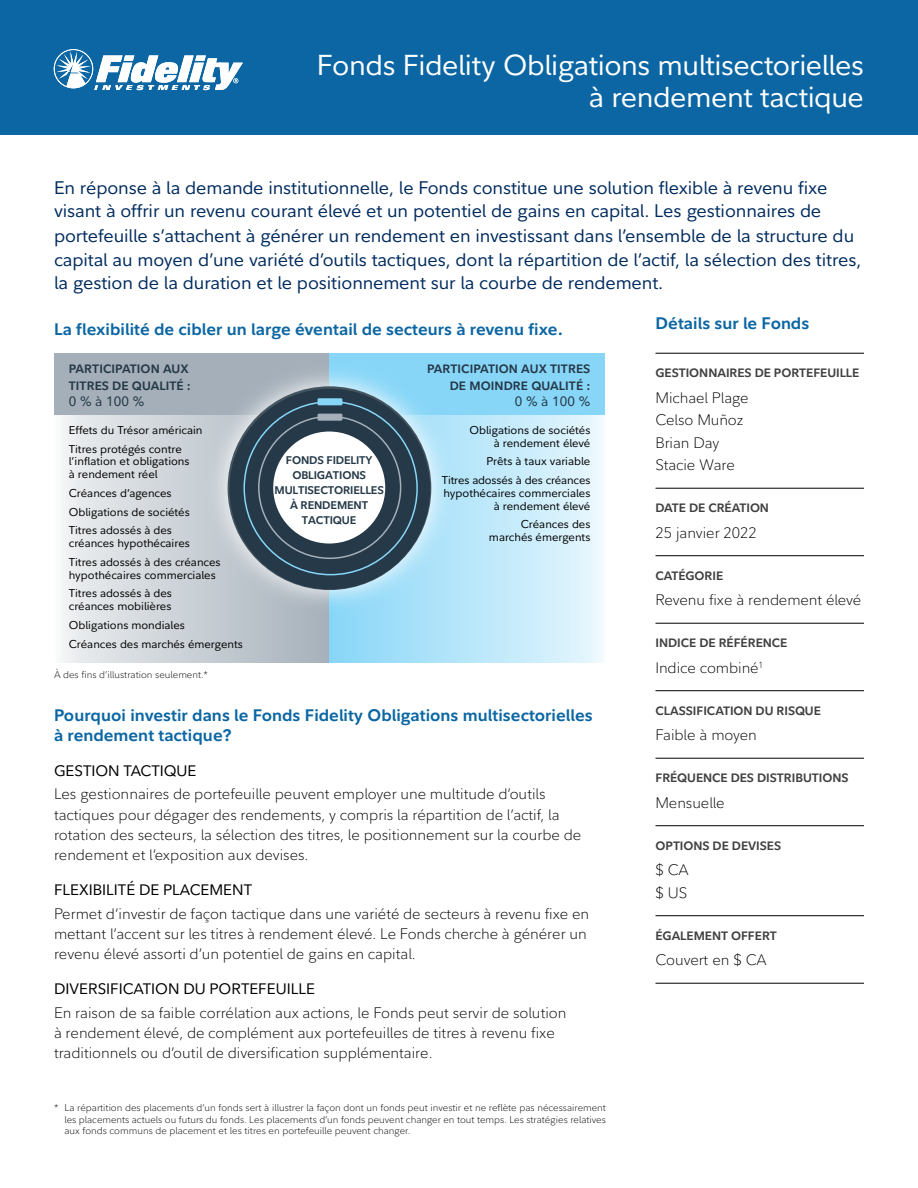
<style>
.page{position:relative;width:918px;height:1188px;background:#fff}
.page>*{position:absolute;margin:0;border:0;box-sizing:border-box;transform-origin:0 0}
.t1{font:28.5px/31.5px "Fidelity Sans";letter-spacing:-.015em;color:#fff;text-align:right}
.t2{font:18px/24px "Fidelity Sans";letter-spacing:-.005em;color:#002b5f}
.t3{font:700 16.5px/20.2px "Fidelity Sans";letter-spacing:.005em;color:#0b66a3}
.t4{font:300 15px/20.2px "Fidelity Sans";color:#000}
.t5{font:15px "Fidelity Sans";color:#000}
.t6{font:13.5px "Fidelity Sans";letter-spacing:.01em;color:#253948}
.t7{font:700 12px "Fidelity Sans";color:#414042}
.t8{font:700 12px/16.5px "Fidelity Sans";letter-spacing:.01em;color:#253948}
.t9{font:11.25px/18.8px "Fidelity Sans";color:#000}
.t10{font:700 10.95px/15px "Fidelity Sans";letter-spacing:-.01em;color:#253948;text-align:center}
.t11{font:300 9.75px/11.2px "Fidelity Sans";color:#000;text-align:justify}
</style>
<div class="page">
<div style="left:0;top:0;width:918px;height:135px;background:#0b66a3"></div>
<div style="left:54px;top:353px;width:275px;height:62px;background:#a4afb9"></div>
<div style="left:329px;top:353px;width:276px;height:62px;background:#87d6f8"></div>
<div style="left:54px;top:415px;width:276px;height:247px;background:linear-gradient(to right,#f0f1f3,#a5b0ba)"></div>
<div style="left:329px;top:415px;width:276px;height:247px;background:linear-gradient(to right,#87d6f8,#e9f7fd)"></div>
<img style="left:196px;top:372px;width:267px;height:250px">
<svg style="left:228px;top:386px;width:203px;height:204px"></svg>
<div style="left:229px;top:389px;width:201px;height:200px;background:#253948;border-radius:50%"></div>
<div style="left:273px;top:432px;width:112px;height:112px;background:#fff;border-radius:50%"></div>
<div style="left:318px;top:398px;width:24px;height:7px;background:#87d6f8"></div>
<div style="left:318px;top:414px;width:24px;height:7px;background:#a4afb9"></div>
<svg style="left:54px;top:49px;width:189px;height:41px"></svg>
<hr style="left:656px;top:353px;width:208px;height:1px;background:#000">
<hr style="left:656px;top:488px;width:208px;height:1px;background:#000">
<hr style="left:656px;top:555px;width:208px;height:1px;background:#000">
<hr style="left:656px;top:623px;width:208px;height:1px;background:#000">
<hr style="left:656px;top:690px;width:208px;height:1px;background:#000">
<hr style="left:656px;top:758px;width:208px;height:1px;background:#000">
<hr style="left:656px;top:825px;width:208px;height:1px;background:#000">
<hr style="left:656px;top:915px;width:208px;height:1px;background:#000">
<hr style="left:656px;top:983px;width:208px;height:1px;background:#000">
<h1 class="t1" style="left:317px;top:49px;width:549px">Fonds Fidelity Obligations multisectorielles à rendement tactique</h1>
<p class="t2" style="left:54px;top:175px;width:809px">En réponse à la demande institutionnelle, le Fonds constitue une solution flexible à revenu fixe visant à offrir un revenu courant élevé et un potentiel de gains en capital. Les gestionnaires de portefeuille s’attachent à générer un rendement en investissant dans l’ensemble de la structure du capital au moyen d’une variété d’outils tactiques, dont la répartition de l’actif, la sélection des titres, la gestion de la duration et le positionnement sur la courbe de rendement.</p>
<p class="t3" style="left:54px;top:319px;width:510px">La flexibilité de cibler un large éventail de secteurs à revenu fixe.</p>
<p class="t8" style="left:69px;top:360px;width:124px">PARTICIPATION AUX<br>TITRES DE QUALITÉ :</p>
<p class="t6" style="left:69px;top:393px;width:77px">0 % à 100 %</p>
<p class="t9" style="left:69px;top:421px;width:135px">Effets du Trésor américain<br>Titres protégés contre</p>
<p class="t9" style="left:69px;top:455px;width:122px;line-height:12.8px">l’inflation et obligations à rendement réel</p>
<p class="t9" style="left:69px;top:484px;width:122px">Créances d’agences<br>Obligations de sociétés<br>Titres adossés à des</p>
<p class="t9" style="left:69px;top:534px;width:153px">créances hypothécaires<br>Titres adossés à des créances</p>
<p class="t9" style="left:69px;top:565px;width:148px">hypothécaires commerciales<br>Titres adossés à des</p>
<p class="t9" style="left:69px;top:597px;width:176px">créances mobilières<br>Obligations mondiales<br>Créances des marchés émergents</p>
<p class="t3" style="left:656px;top:313px;width:155px">Détails sur le Fonds</p>
<p class="t7" style="left:656px;top:365px;width:205px">GESTIONNAIRES DE PORTEFEUILLE</p>
<p class="t4" style="left:656px;top:386px;width:95px;line-height:22.5px">Michael Plage<br>Celso Muñoz<br>Brian Day<br>Stacie Ware</p>
<p class="t7" style="left:656px;top:500px;width:115px">DATE DE CRÉATION</p>
<p class="t4" style="left:656px;top:522px;width:103px">25 janvier 2022</p>
<p class="t7" style="left:656px;top:567px;width:69px">CATÉGORIE</p>
<p class="t4" style="left:656px;top:590px;width:207px">Revenu fixe à rendement élevé</p>
<p class="t7" style="left:656px;top:635px;width:133px">INDICE DE RÉFÉRENCE</p>
<p class="t4" style="left:656px;top:657px;width:110px">Indice combiné<sup>1</sup></p>
<p class="t7" style="left:656px;top:702px;width:167px">CLASSIFICATION DU RISQUE</p>
<p class="t4" style="left:656px;top:725px;width:103px">Faible à moyen</p>
<p class="t7" style="left:656px;top:770px;width:195px">FRÉQUENCE DES DISTRIBUTIONS</p>
<p class="t4" style="left:656px;top:792px;width:71px">Mensuelle</p>
<p class="t7" style="left:656px;top:837px;width:127px">OPTIONS DE DEVISES</p>
<p class="t4" style="left:656px;top:859px;width:35px;line-height:22.5px">$ CA $ US</p>
<p class="t7" style="left:656px;top:927px;width:123px">ÉGALEMENT OFFERT</p>
<p class="t4" style="left:656px;top:950px;width:113px">Couvert en $ CA</p>
<p class="t8" style="left:427px;top:360px;width:165px;text-align:right">PARTICIPATION AUX TITRES<br>DE MOINDRE QUALITÉ :</p>
<p class="t6" style="left:515px;top:393px;width:77px">0 % à 100 %</p>
<p class="t9" style="left:470px;top:424px;width:122px;line-height:12.8px;text-align:right">Obligations de sociétés à rendement élevé</p>
<p class="t9" style="left:442px;top:452px;width:150px;text-align:right">Prêts à taux variable<br>Titres adossés à des créances</p>
<p class="t9" style="left:443px;top:487px;width:148px;line-height:12.8px;text-align:right">hypothécaires commerciales à rendement élevé</p>
<p class="t9" style="left:489px;top:518px;width:103px;line-height:12.8px;text-align:right">Créances des marchés émergents</p>
<p class="t10" style="left:275px;top:452px;width:111px">FONDS FIDELITY<br>OBLIGATIONS<br>MULTISECTORIELLES<br>À RENDEMENT<br>TACTIQUE</p>
<p class="t11" style="left:54px;top:669px;width:156px">À des fins d’illustration seulement.*</p>
<p class="t3" style="left:54px;top:704px;width:540px">Pourquoi investir dans le Fonds Fidelity Obligations multisectorielles à rendement tactique?</p>
<p class="t5" style="left:54px;top:761px;width:144px">GESTION TACTIQUE</p>
<p class="t4" style="left:54px;top:784px;width:529px">Les gestionnaires de portefeuille peuvent employer une multitude d’outils tactiques pour dégager des rendements, y compris la répartition de l’actif, la rotation des secteurs, la sélection des titres, le positionnement sur la courbe de rendement et l’exposition aux devises.</p>
<p class="t5" style="left:54px;top:880px;width:200px">FLEXIBILITÉ DE PLACEMENT</p>
<p class="t4" style="left:54px;top:903px;width:537px">Permet d’investir de façon tactique dans une variété de secteurs à revenu fixe en mettant l’accent sur les titres à rendement élevé. Le Fonds cherche à générer un revenu élevé assorti d’un potentiel de gains en capital.</p>
<p class="t5" style="left:54px;top:979px;width:262px">DIVERSIFICATION DU PORTEFEUILLE</p>
<p class="t4" style="left:54px;top:1002px;width:514px">En raison de sa faible corrélation aux actions, le Fonds peut servir de solution à rendement élevé, de complément aux portefeuilles de titres à revenu fixe traditionnels ou d’outil de diversification supplémentaire.</p>
<p class="t11" style="left:64px;top:1103px;width:543px;text-indent:-10px">* La répartition des placements d’un fonds sert à illustrer la façon dont un fonds peut investir et ne reflète pas nécessairement les placements actuels ou futurs du fonds. Les placements d’un fonds peuvent changer en tout temps. Les stratégies relatives aux fonds communs de placement et les titres en portefeuille peuvent changer.</p>
</div>
